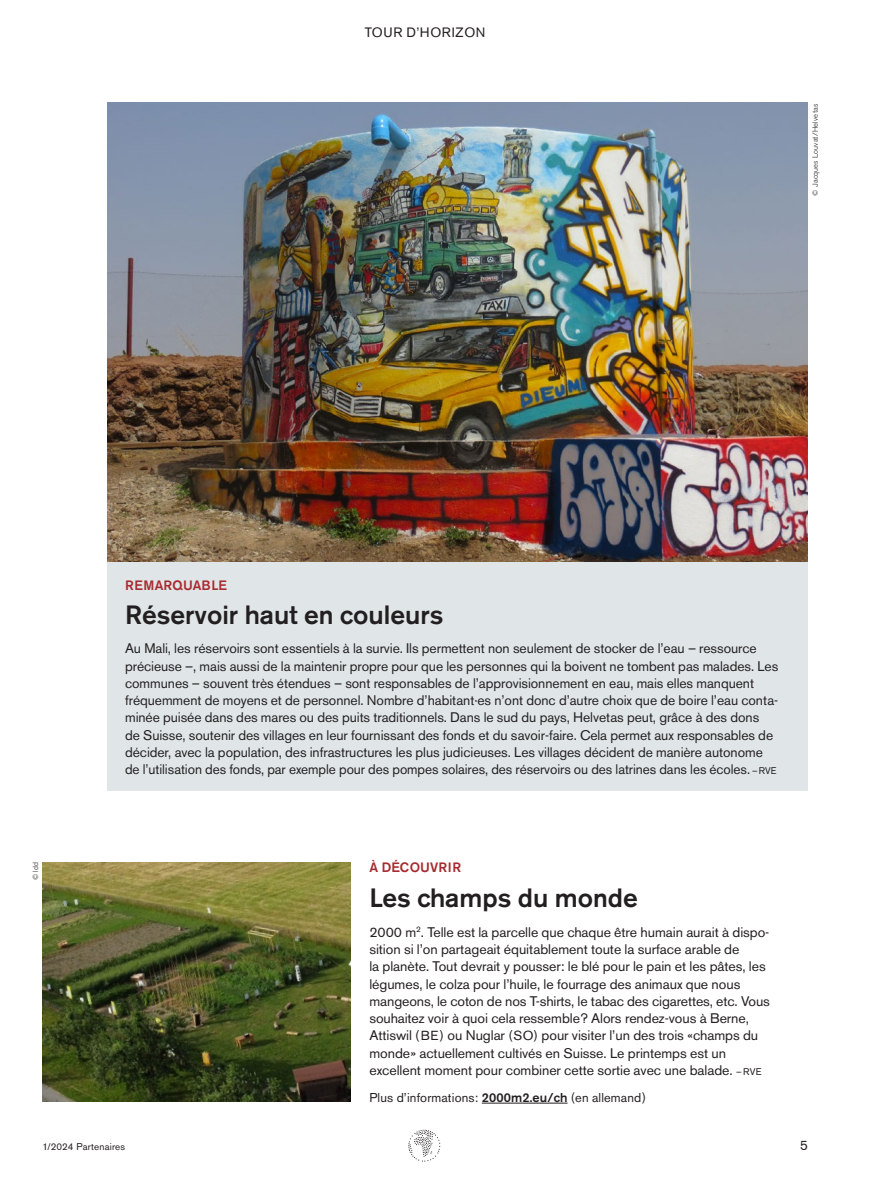
<style>
.page{position:relative;width:893px;height:1191px;background:#fff}
.page>*{position:absolute;margin:0;border:0;box-sizing:border-box;transform-origin:0 0}
.t1{font:500 26.25px "Akzidenz Grotesk BE";color:#231f20}
.t2{font:13.8px/17.2px "Akzidenz Grotesk BE";letter-spacing:-.005em;color:#231f20}
.t3{font:500 13.5px "Akzidenz Grotesk BE";letter-spacing:.01em;color:#a72b30}
.t4{font:13.5px "Akzidenz Grotesk BE";letter-spacing:.045em;color:#231f20}
.t5{font:12.75px "Akzidenz Grotesk BE";letter-spacing:.01em;color:#231f20}
.t6{font:9.75px "Akzidenz Grotesk BE";letter-spacing:.02em;color:#231f20}
.t7{font:300 7.5px "Akzidenz Grotesk BE";letter-spacing:.02em;color:#231f20}
.s1{font-size:9.6px}
.s2{font-size:13.05px}
.s3{font-weight:500}
</style>
<div class="page">
<div style="left:108px;top:554px;width:700px;height:237px;background:#e0e6e8"></div>
<svg style="left:408px;top:1129px;width:32px;height:32px"></svg>
<img style="left:108px;top:102px;width:700px;height:459px">
<img style="left:43px;top:862px;width:307px;height:239px">
<hr style="left:482px;top:1102px;width:86px;height:1px;background:#231f20">
<p class="t4" style="left:365px;top:25px;width:122px">TOUR D’HORIZON</p>
<p class="t7" style="left:811px;top:196px;width:93px;rotate:-90deg">© Jacques Louvat/Helvetas</p>
<p class="t3" style="left:125px;top:577px;width:103px">REMARQUABLE</p>
<h1 class="t1" style="left:125px;top:599px;width:320px">Réservoir haut en couleurs</h1>
<p class="t2" style="left:125px;top:640px;width:655px">Au Mali, les réservoirs sont essentiels à la survie. Ils permettent non seulement de stocker de l’eau – ressource précieuse –, mais aussi de la maintenir propre pour que les personnes qui la boivent ne tombent pas malades. Les communes – souvent très étendues – sont responsables de l’approvisionnement en eau, mais elles manquent fréquemment de moyens et de personnel. Nombre d’habitant·es n’ont donc d’autre choix que de boire l’eau conta&shy;minée puisée dans des mares ou des puits traditionnels. Dans le sud du pays, Helvetas peut, grâce à des dons<br>de Suisse, soutenir des villages en leur fournissant des fonds et du savoir-faire. Cela permet aux responsables de décider, avec la population, des infrastructures les plus judicieuses. Les villages décident de manière autonome de l’utilisation des fonds, par exemple pour des pompes solaires, des réservoirs ou des latrines dans les écoles. <span class="s1">–RVE</span></p>
<p class="t7" style="left:31px;top:880px;width:20px;rotate:-90deg">© ldd</p>
<p class="t3" style="left:369px;top:859px;width:93px">À DÉCOUVRIR</p>
<h1 class="t1" style="left:369px;top:881px;width:270px">Les champs du monde</h1>
<p class="t2" style="left:369px;top:923px;width:402px">2000 m<sup>2</sup>. Telle est la parcelle que chaque être humain aurait à dispo&shy;sition si l’on partageait équitablement toute la surface arable de<br>la planète. Tout devrait y pousser: le blé pour le pain et les pâtes, les légumes, le colza pour l’huile, le fourrage des animaux que nous mangeons, le coton de nos T-shirts, le tabac des cigarettes, etc. Vous souhaitez voir à quoi cela ressemble? Alors rendez-vous à Berne, Attiswil <span class="s2">(BE)</span> ou Nuglar <span class="s2">(SO)</span> pour visiter l’un des trois «champs du monde» actuellement cultivés en Suisse. Le printemps est un excellent moment pour combiner cette sortie avec une balade. <span class="s1">– RVE</span></p>
<p class="t5" style="left:369px;top:1089px;width:278px">Plus d’informations: <span class="s3">2000m2.eu/ch</span> (en allemand)</p>
<p class="t6" style="left:43px;top:1140px;width:84px">1/2024 Partenaires</p>
<p class="t4" style="left:800px;top:1137px;width:9px">5</p>
</div>
